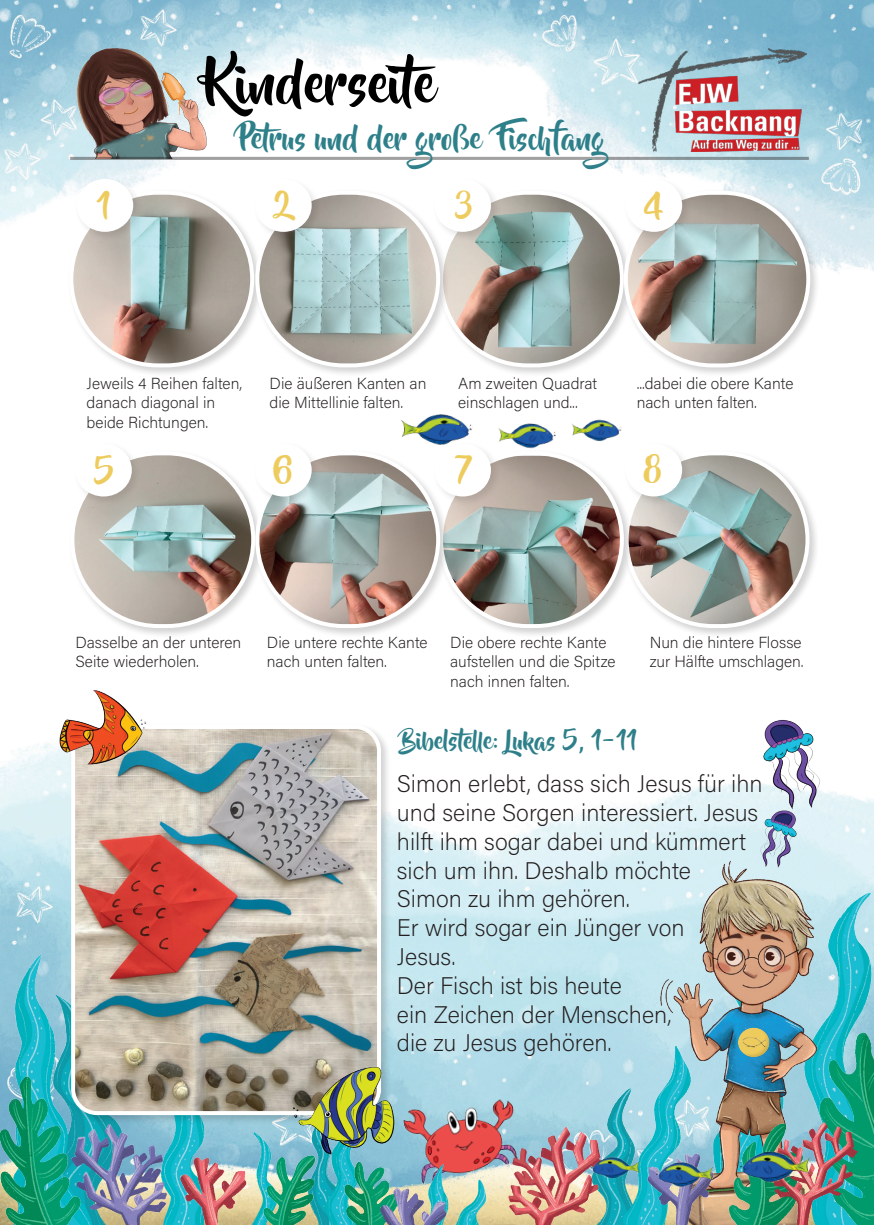
<style>
.page{position:relative;width:874px;height:1225px;background:#fff}
.page>*{position:absolute;margin:0;border:0;box-sizing:border-box;transform-origin:0 0}
.t1{font:53.8px "Beyond The Mountains";color:#000}
.t2{font:32px "Beyond The Mountains";color:#edcb5c}
.t3{font:30px "Beyond The Mountains";color:#2d7f89}
.t4{font:200 24px/28.8px "Acumin Pro";color:#231f20}
.t5{font:24px "Beyond The Mountains";color:#2d7f89}
.t6{font:200 16px/19.2px "Acumin Pro";color:#231f20}
</style>
<div class="page">
<img style="left:1px;top:10px;width:872px;height:1215px">
<img style="left:70px;top:41px;width:142px;height:116px">
<hr style="left:70px;top:157px;width:738px;height:3px;background:#231f20">
<img style="left:637px;top:48px;width:168px;height:104px">
<img style="left:659px;top:852px;width:173px;height:373px">
<img style="left:393px;top:403px;width:87px;height:46px">
<div style="left:67px;top:188px;width:197px;height:189px;background:#231f20;opacity:.2"></div>
<img style="left:71px;top:193px;width:181px;height:172px;border-radius:86px">
<div style="left:69px;top:191px;width:185px;height:176px;border:4px solid #fff;border-radius:86px"></div>
<div style="left:436px;top:188px;width:197px;height:189px;background:#231f20;opacity:.2"></div>
<img style="left:441px;top:193px;width:180px;height:172px;border-radius:86px">
<div style="left:439px;top:191px;width:184px;height:176px;border:4px solid #fff;border-radius:86px"></div>
<div style="left:68px;top:449px;width:197px;height:189px;background:#231f20;opacity:.2"></div>
<img style="left:72px;top:453px;width:181px;height:173px;border-radius:86px">
<div style="left:70px;top:451px;width:185px;height:177px;border:4px solid #fff;border-radius:86px"></div>
<div style="left:253px;top:188px;width:196px;height:189px;background:#231f20;opacity:.2"></div>
<img style="left:257px;top:193px;width:181px;height:172px;border-radius:86px">
<div style="left:255px;top:191px;width:185px;height:176px;border:4px solid #fff;border-radius:86px"></div>
<div style="left:621px;top:188px;width:199px;height:189px;background:#231f20;opacity:.2"></div>
<img style="left:625px;top:194px;width:182px;height:171px">
<div style="left:623px;top:191px;width:186px;height:176px;border:4px solid #fff;border-radius:86px"></div>
<div style="left:622px;top:449px;width:196px;height:189px;background:#231f20;opacity:.2"></div>
<img style="left:626px;top:453px;width:181px;height:173px;border-radius:86px">
<div style="left:624px;top:451px;width:185px;height:177px;border:4px solid #fff;border-radius:86px"></div>
<div style="left:436px;top:449px;width:197px;height:189px;background:#231f20;opacity:.2"></div>
<img style="left:449px;top:456px;width:172px;height:170px">
<div style="left:253px;top:449px;width:196px;height:189px;background:#231f20;opacity:.2"></div>
<img style="left:257px;top:453px;width:181px;height:173px;border-radius:86px">
<div style="left:255px;top:451px;width:185px;height:177px;border:4px solid #fff;border-radius:86px"></div>
<div style="left:69px;top:722px;width:322px;height:403px;background:#231f20;opacity:.2"></div>
<img style="left:73px;top:727px;width:306px;height:386px">
<div style="left:71px;top:725px;width:310px;height:390px;border:4px solid #fff;border-radius:24px"></div>
<img style="left:56px;top:689px;width:93px;height:85px">
<img style="left:285px;top:1054px;width:117px;height:104px">
<img style="left:491px;top:414px;width:71px;height:39px">
<img style="left:565px;top:412px;width:61px;height:34px">
<img style="left:729px;top:1140px;width:87px;height:48px">
<img style="left:648px;top:1153px;width:70px;height:39px">
<img style="left:583px;top:1149px;width:61px;height:34px">
<img style="left:758px;top:707px;width:67px;height:111px">
<img style="left:756px;top:802px;width:43px;height:71px">
<div style="left:74px;top:177px;width:69px;height:65px;background:#231f20;opacity:.12"></div>
<div style="left:77px;top:179px;width:56px;height:53px;background:#fff;border-radius:50%"></div>
<div style="left:253px;top:177px;width:68px;height:65px;background:#231f20;opacity:.12"></div>
<div style="left:255px;top:179px;width:56px;height:53px;background:#fff;border-radius:50%"></div>
<div style="left:432px;top:177px;width:68px;height:65px;background:#231f20;opacity:.12"></div>
<div style="left:434px;top:179px;width:56px;height:53px;background:#fff;border-radius:50%"></div>
<div style="left:623px;top:177px;width:68px;height:65px;background:#231f20;opacity:.12"></div>
<div style="left:625px;top:179px;width:56px;height:53px;background:#fff;border-radius:50%"></div>
<div style="left:73px;top:441px;width:68px;height:66px;background:#231f20;opacity:.12"></div>
<div style="left:75px;top:443px;width:57px;height:53px;background:#fff;border-radius:50%"></div>
<div style="left:253px;top:441px;width:68px;height:66px;background:#231f20;opacity:.12"></div>
<div style="left:255px;top:443px;width:56px;height:53px;background:#fff;border-radius:50%"></div>
<div style="left:432px;top:441px;width:68px;height:66px;background:#231f20;opacity:.12"></div>
<div style="left:434px;top:443px;width:56px;height:53px;background:#fff;border-radius:50%"></div>
<div style="left:623px;top:441px;width:68px;height:66px;background:#231f20;opacity:.12"></div>
<div style="left:625px;top:443px;width:56px;height:53px;background:#fff;border-radius:50%"></div>
<div style="left:736px;top:1026px;width:36px;height:34px;background:#231f20;opacity:.16"></div>
<img style="left:741px;top:1036px;width:24px;height:12px">
<h1 class="t1" style="left:206px;top:54px;width:245px">Kinderseite</h1>
<h3 class="t3" style="left:239px;top:122px;width:367px">Petrus und der große Fischfang</h3>
<h2 class="t2" style="left:97px;top:189px;width:16px">1</h2>
<h2 class="t2" style="left:273px;top:188px;width:24px">2</h2>
<h2 class="t2" style="left:455px;top:189px;width:19px">3</h2>
<h2 class="t2" style="left:643px;top:191px;width:21px">4</h2>
<p class="t6" style="left:87px;top:373px;width:157px">Jeweils 4 Reihen falten, danach diagonal in beide Richtungen.</p>
<p class="t6" style="left:269px;top:373px;width:158px">Die äußeren Kanten an die Mittellinie falten.</p>
<p class="t6" style="left:458px;top:373px;width:140px">Am zweiten Quadrat einschlagen und...</p>
<p class="t6" style="left:636px;top:373px;width:158px">...dabei die obere Kante nach unten falten.</p>
<h2 class="t2" style="left:94px;top:454px;width:22px">5</h2>
<h2 class="t2" style="left:273px;top:454px;width:21px">6</h2>
<h2 class="t2" style="left:454px;top:454px;width:20px">7</h2>
<h2 class="t2" style="left:643px;top:453px;width:20px">8</h2>
<p class="t6" style="left:75px;top:632px;width:167px">Dasselbe an der unteren<br>Seite wiederholen.</p>
<p class="t6" style="left:450px;top:632px;width:167px">Die obere rechte Kante aufstellen und die Spitze nach innen falten.</p>
<p class="t6" style="left:649px;top:632px;width:155px">Nun die hintere Flosse zur Hälfte umschlagen.</p>
<p class="t6" style="left:267px;top:632px;width:162px">Die untere rechte Kante nach unten falten.</p>
<h3 class="t5" style="left:401px;top:727px;width:237px">Bibelstelle: Lukas 5, 1-11</h3>
<p class="t4" style="left:396px;top:768px;width:367px">Simon erlebt, dass sich Jesus für ihn und seine Sorgen interessiert. Jesus hilft ihm sogar dabei und kümmert sich um ihn. Deshalb möchte<br>Simon zu ihm gehören.<br>Er wird sogar ein Jünger von<br>Jesus.<br>Der Fisch ist bis heute<br>ein Zeichen der Menschen,<br>die zu Jesus gehören.</p>
</div>
